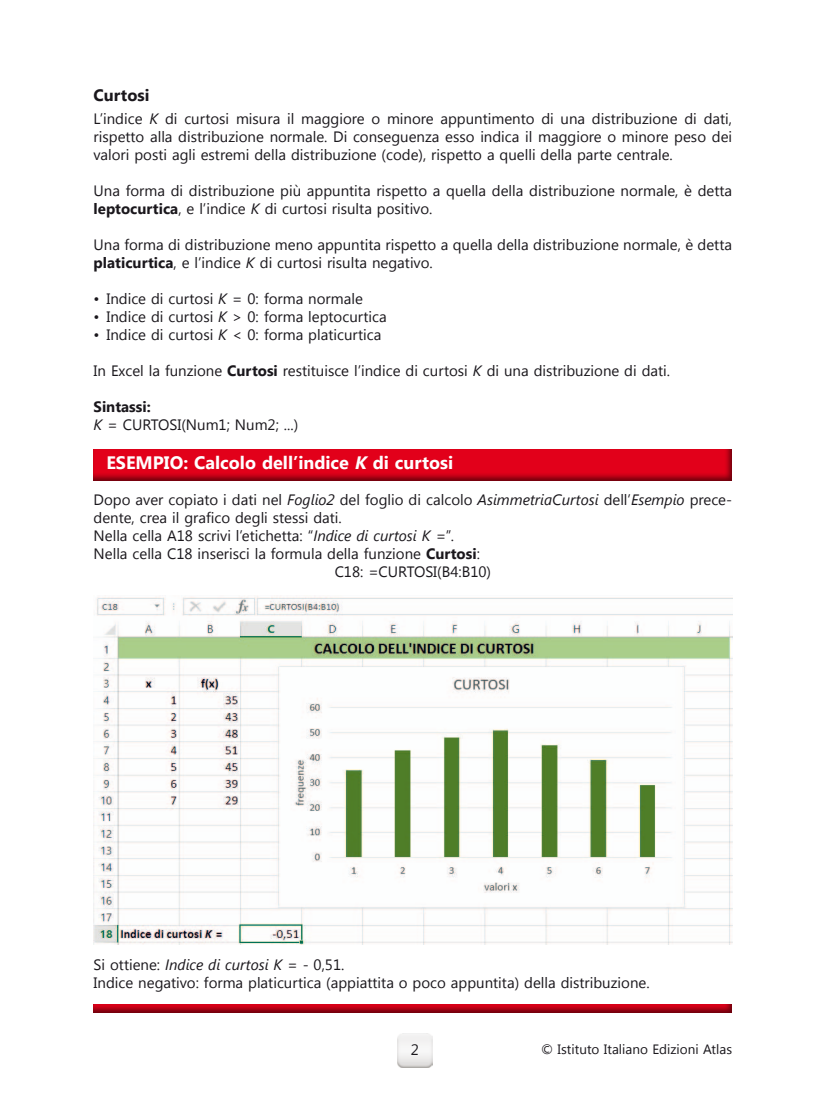
<style>
.page{position:relative;width:830px;height:1106px;background:#fff}
.page>*{position:absolute;margin:0;border:0;box-sizing:border-box;transform-origin:0 0}
.corpo_testo{font:700 18px "Segoe UI";color:#fff}
.Titolino{font:700 16.5px "Segoe UI";color:#1a171c}
.corpo_testo-2{font:15px/18px "Segoe UI";color:#1a171c}
.corpo_testo-3{font:700 15px "Segoe UI";color:#1a171c}
.t1{font:13.5px "Segoe UI";color:#1a171c}
.s1{font-style:italic}
.s2{font-weight:700}
</style>
<div class="page">
<img style="left:398px;top:1033px;width:34px;height:34px">
<div style="left:92px;top:446px;width:640px;height:35px;background:#1a171c;opacity:.6"></div>
<img style="left:93px;top:596px;width:638px;height:348px">
<div style="left:92px;top:1002px;width:640px;height:10px;background:#1a171c;opacity:.6"></div>
<p class="Titolino" style="left:94px;top:84px;width:57px">Curtosi</p>
<p class="corpo_testo-2" style="left:94px;top:109px;width:639px;text-align:justify">L’indice <span class="s1">K</span> di curtosi misura il maggiore o minore appuntimento di una distribuzione di dati, rispetto alla distribuzione normale. Di conseguenza esso indica il maggiore o minore peso dei valori posti agli estremi della distribuzione (code), rispetto a quelli della parte centrale.</p>
<p class="corpo_testo-2" style="left:94px;top:181px;width:639px">Una forma di distribuzione più appuntita rispetto a quella della distribuzione normale, è detta <span class="s2">leptocurtica</span>, e l’indice <span class="s1">K</span> di curtosi risulta positivo.</p>
<p class="corpo_testo-2" style="left:94px;top:235px;width:639px">Una forma di distribuzione meno appuntita rispetto a quella della distribuzione normale, è detta <span class="s2">platicurtica</span>, e l’indice <span class="s1">K</span> di curtosi risulta negativo.</p>
<p class="corpo_testo-2" style="left:94px;top:289px;width:270px">• Indice di curtosi <span class="s1">K</span> = 0: forma normale</p>
<p class="corpo_testo-2" style="left:94px;top:307px;width:294px">• Indice di curtosi <span class="s1">K</span> &gt; 0: forma leptocurtica</p>
<p class="corpo_testo-2" style="left:94px;top:325px;width:289px">• Indice di curtosi <span class="s1">K</span> &lt; 0: forma platicurtica</p>
<p class="corpo_testo-2" style="left:94px;top:361px;width:577px">In Excel la funzione <span class="s2">Curtosi</span> restituisce l’indice di curtosi <span class="s1">K</span> di una distribuzione di dati.</p>
<p class="corpo_testo-3" style="left:94px;top:396px;width:59px">Sintassi:</p>
<p class="corpo_testo-2" style="left:94px;top:415px;width:206px"><span class="s1">K</span> = CURTOSI(Num1; Num2; ...)</p>
<p class="corpo_testo" style="left:106px;top:450px;width:348px">ESEMPIO: Calcolo dell’indice <span class="s1">K</span> di curtosi</p>
<p class="corpo_testo-2" style="left:94px;top:490px;width:639px">Dopo aver copiato i dati nel <span class="s1">Foglio2</span> del foglio di calcolo <span class="s1">AsimmetriaCurtosi</span> dell’<span class="s1">Esempio</span> prece&shy;dente, crea il grafico degli stessi dati.</p>
<p class="corpo_testo-2" style="left:94px;top:526px;width:362px">Nella cella A18 scrivi l’etichetta: “<span class="s1">Indice di curtosi K =</span>”.</p>
<p class="corpo_testo-2" style="left:94px;top:544px;width:387px">Nella cella C18 inserisci la formula della funzione <span class="s2">Curtosi</span>:</p>
<p class="corpo_testo-2" style="left:334px;top:562px;width:158px">C18: =CURTOSI(B4:B10)</p>
<p class="corpo_testo-2" style="left:94px;top:955px;width:252px">Si ottiene: <span class="s1">Indice di curtosi K</span> = - 0,51.</p>
<p class="corpo_testo-2" style="left:94px;top:973px;width:557px">Indice negativo: forma platicurtica (appiattita o poco appuntita) della distribuzione.</p>
<p class="corpo_testo-2" style="left:411px;top:1040px;width:10px">2</p>
<p class="t1" style="left:541px;top:1040px;width:192px">© Istituto Italiano Edizioni Atlas</p>
</div>
